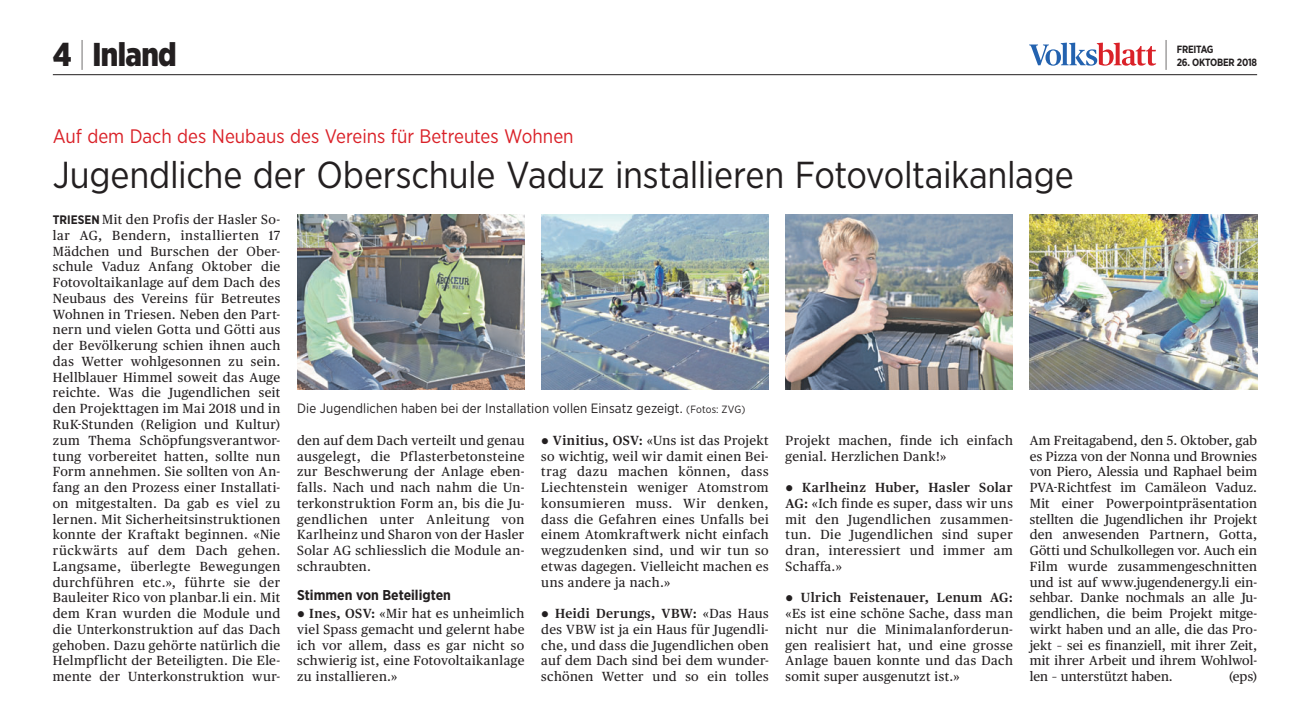
<style>
.page{position:relative;width:1310px;height:709px;background:#fff}
.page>*{position:absolute;margin:0;border:0;box-sizing:border-box;transform-origin:0 0}
.t1{font:37.5px "Gotham Narrow";letter-spacing:-.01em;color:#231f20}
.t2{font:900 33px "Gotham Narrow";letter-spacing:-.02em;color:#231f20;scale:.94 1}
.t3{font:100 33px "Gotham Narrow";color:#231f20;scale:.94 1}
.t4{font:19.5px "Gotham Narrow";color:#da2128}
.t5{font:700 14.25px "Gotham Narrow";color:#231f20}
.t6{font:13.5px "Gotham Narrow";letter-spacing:.01em;color:#231f20}
.t7{font:13.2px/15.8px "Publico Text";letter-spacing:.03em;color:#231f20;text-align:justify}
.t8{font:700 10.5px "Gotham Narrow";letter-spacing:-.02em;color:#231f20;scale:.94 1}
.s1{font-weight:100}
.s2{font-family:"Gotham Narrow";font-weight:700;font-size:12.3px}
.s3{font-size:10.5px}
.s4{font-weight:600}
</style>
<div class="page">
<hr style="left:53px;top:74px;width:1204px;height:1px;background:#231f20">
<svg style="left:1029px;top:43px;width:127px;height:23px"></svg>
<img style="left:297px;top:215px;width:227px;height:174px">
<img style="left:541px;top:215px;width:227px;height:174px">
<img style="left:785px;top:215px;width:228px;height:174px">
<img style="left:1029px;top:215px;width:228px;height:174px">
<h2 class="t2" style="left:53px;top:42px;width:133px">4-<span class="s1">|</span>-Inland</h2>
<h2 class="t3" style="left:1162px;top:42px;width:10px">|</h2>
<p class="t8" style="left:1176px;top:45px;width:41px">FREITAG</p>
<p class="t8" style="left:1176px;top:58px;width:87px">26. OKTOBER 2018</p>
<h3 class="t4" style="left:53px;top:129px;width:522px">Auf dem Dach des Neubaus des Vereins für Betreutes Wohnen</h3>
<h1 class="t1" style="left:53px;top:161px;width:1022px">Jugendliche der Oberschule Vaduz installieren Fotovoltaikanlage</h1>
<p class="t7" style="left:53px;top:212px;width:229px"><span class="s2">TRIESEN</span> Mit den Profis der Hasler So&shy;lar AG, Bendern, installierten 17<br>Mädchen und Burschen der Ober&shy;schule Vaduz Anfang Oktober die Fotovoltaikanlage auf dem Dach des Neubaus des Vereins für Betreutes Wohnen in Triesen. Neben den Part&shy;nern und vielen Gotta und Götti aus der Bevölkerung schien ihnen auch das Wetter wohlgesonnen zu sein.<br>Hellblauer Himmel soweit das Auge reichte. Was die Jugendlichen seit den Projekttagen im Mai 2018 und in RuK-Stunden (Religion und Kultur) zum Thema Schöpfungsverantwor&shy;tung vorbereitet hatten, sollte nun Form annehmen. Sie sollten von An&shy;fang an den Prozess einer Installati&shy;on mitgestalten. Da gab es viel zu lernen. Mit Sicherheitsinstruktionen konnte der Kraftakt beginnen. «Nie rückwärts auf dem Dach gehen.<br>Langsame, überlegte Bewegungen durchführen etc.», führte sie der Bauleiter Rico von planbar.li ein. Mit dem Kran wurden die Module und die Unterkonstruktion auf das Dach gehoben. Dazu gehörte natürlich die Helmpflicht der Beteiligten. Die Ele&shy;mente der Unterkonstruktion wur-</p>
<p class="t6" style="left:297px;top:403px;width:450px">Die Jugendlichen haben bei der Installation vollen Einsatz gezeigt. <span class="s3">(Fotos: ZVG)</span></p>
<p class="t7" style="left:785px;top:433px;width:229px">Projekt machen, finde ich einfach genial. Herzlichen Dank!»</p>
<p class="t7" style="left:785px;top:480px;width:229px">● <span class="s4">Karlheinz Huber, Hasler Solar AG:</span> «Ich finde es super, dass wir uns mit den Jugendlichen zusammen&shy;tun. Die Jugendlichen sind super dran, interessiert und immer am Schaffa.»</p>
<p class="t7" style="left:785px;top:590px;width:229px">● <span class="s4">Ulrich Feistenauer, Lenum AG: </span>«Es ist eine schöne Sache, dass man nicht nur die Minimalanforderun&shy;gen realisiert hat, und eine grosse Anlage bauen konnte und das Dach somit super ausgenutzt ist.»</p>
<p class="t7" style="left:297px;top:433px;width:229px">den auf dem Dach verteilt und genau ausgelegt, die Pflasterbetonsteine zur Beschwerung der Anlage eben&shy;falls. Nach und nach nahm die Un&shy;terkonstruktion Form an, bis die Ju&shy;gendlichen unter Anleitung von Karlheinz und Sharon von der Hasler Solar AG schliesslich die Module an&shy;schraubten.</p>
<p class="t5" style="left:297px;top:589px;width:155px">Stimmen von Beteiligten</p>
<p class="t7" style="left:297px;top:606px;width:229px">● <span class="s4">Ines, OSV:</span> «Mir hat es unheimlich viel Spass gemacht und gelernt habe ich vor allem, dass es gar nicht so schwierig ist, eine Fotovoltaikanlage zu installieren.»</p>
<p class="t7" style="left:541px;top:433px;width:229px">● <span class="s4">Vinitius, OSV:</span> «Uns ist das Projekt so wichtig, weil wir damit einen Bei&shy;trag dazu machen können, dass Liechtenstein weniger Atomstrom konsumieren muss. Wir denken, dass die Gefahren eines Unfalls bei einem Atomkraftwerk nicht einfach wegzudenken sind, und wir tun so etwas dagegen. Vielleicht machen es uns andere ja nach.»</p>
<p class="t7" style="left:541px;top:606px;width:229px">● <span class="s4">Heidi Derungs, VBW:</span> «Das Haus des VBW ist ja ein Haus für Jugendli&shy;che, und dass die Jugendlichen oben auf dem Dach sind bei dem wunder&shy;schönen Wetter und so ein tolles</p>
<p class="t7" style="left:1029px;top:433px;width:229px">Am Freitagabend, den 5. Oktober, gab es Pizza von der Nonna und Brownies von Piero, Alessia und Raphael beim PVA-Richtfest im Camäleon Vaduz.<br>Mit einer Powerpointpräsentation stellten die Jugendlichen ihr Projekt den anwesenden Partnern, Gotta, Götti und Schulkollegen vor. Auch ein Film wurde zusammengeschnitten und ist auf www.jugendenergy.li ein&shy;sehbar. Danke nochmals an alle Ju&shy;gendlichen, die beim Projekt mitge&shy;wirkt haben und an alle, die das Pro&shy;jekt – sei es finanziell, mit ihrer Zeit, mit ihrer Arbeit und ihrem Wohlwol&shy;len – unterstützt haben.</p>
<p class="t7" style="left:1229px;top:669px;width:30px">(eps)</p>
</div>
